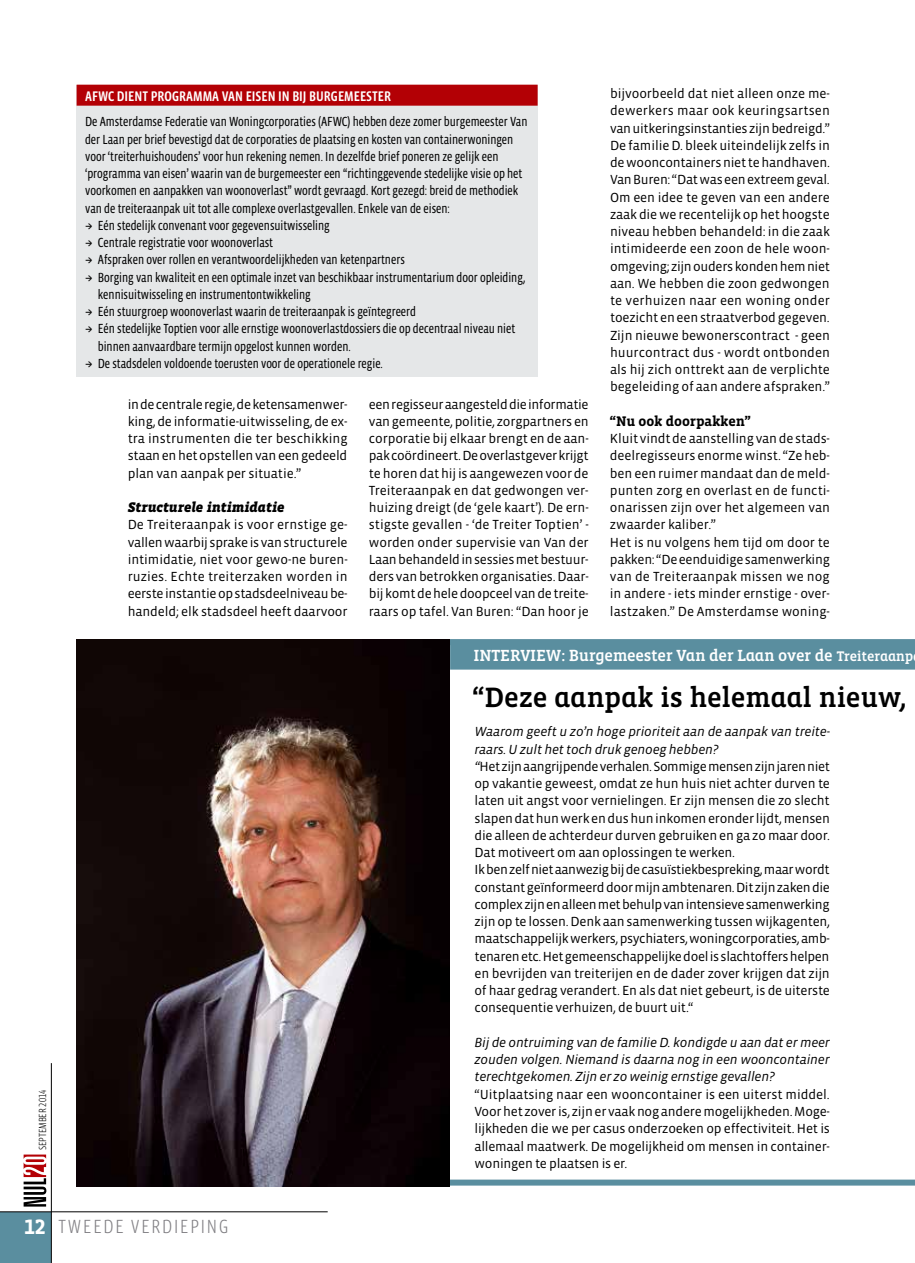
<style>
.page{position:relative;width:915px;height:1263px;background:#fff}
.page>*{position:absolute;margin:0;border:0;box-sizing:border-box;transform-origin:0 0}
.t1{font:500 28.5px "Vista Slab OT";letter-spacing:-.005em;color:#000}
.t2{font:700 21.3px "Vista Slab OT";color:#fff}
.t3{font:300 19.5px "Vista Sans Nar OT";letter-spacing:.095em;color:#818084}
.t4{font:500 16.5px "Vista Slab OT";letter-spacing:-.015em;color:#fff}
.t5{font:500 14.25px "Vista Sans Nar OT";letter-spacing:.005em;color:#fff}
.t6{font:italic 900 14.25px "Vista Slab OT";letter-spacing:-.005em;color:#000}
.t7{font:700 14.25px "Vista Slab OT";letter-spacing:-.005em;color:#000}
.t8{font:13.5px/17.2px "Vista Sans OT";letter-spacing:-.02em;color:#000;text-align:justify}
.t9{font:13.5px "Vista Sans Nar OT";letter-spacing:-.005em;color:#000}
.t10{font:italic 13.5px/17.2px "Vista Sans OT";letter-spacing:-.02em;color:#000;text-align:justify}
.t11{font:300 10.5px "Vista Sans Nar OT";letter-spacing:-.005em;color:#000}
.s1{font-size:14.25px}
.s2{font-style:italic}
</style>
<div class="page">
<div style="left:0;top:1212px;width:51px;height:51px;background:#5a8e9f"></div>
<hr style="left:0;top:1211px;width:327px;height:1px;background:#000">
<hr style="left:51px;top:1063px;width:1px;height:200px;background:#000">
<svg style="left:24px;top:1154px;width:22px;height:52px"></svg>
<svg style="left:449px;top:639px;width:465px;height:546px"></svg>
<img style="left:77px;top:639px;width:372px;height:547px">
<div style="left:77px;top:85px;width:460px;height:291px;background:#e5e7e8"></div>
<div style="left:77px;top:85px;width:460px;height:21px;background:#b30005"></div>
<div style="left:450px;top:640px;width:464px;height:30px;background:#5a8e9f"></div>
<p class="t11" style="left:37px;top:1150px;width:62px;rotate:-90deg">SEPTEMBER 2014</p>
<p class="t5" style="left:85px;top:88px;width:307px">AFWC DIENT PROGRAMMA VAN EISEN IN BIJ BURGEMEESTER</p>
<p class="t9" style="left:85px;top:115px;width:443px">De Amsterdamse Federatie van Woningcorporaties (AFWC) hebben deze zomer burgemeester Van</p>
<p class="t9" style="left:85px;top:132px;width:429px">der Laan per brief bevestigd dat de corporaties de plaatsing en kosten van containerwoningen</p>
<p class="t9" style="left:85px;top:149px;width:415px">voor ‘treiterhuishoudens’ voor hun rekening nemen. In dezelfde brief poneren ze gelijk een</p>
<p class="t9" style="left:85px;top:167px;width:438px">‘programma van eisen’ waarin van de burgemeester een “richtinggevende stedelijke visie op het</p>
<p class="t9" style="left:85px;top:184px;width:434px">voorkomen en aanpakken van woonoverlast” wordt gevraagd. Kort gezegd: breid de methodiek</p>
<p class="t9" style="left:85px;top:201px;width:366px">van de treiteraanpak uit tot alle complexe overlastgevallen. Enkele van de eisen:</p>
<p class="t9" style="left:98px;top:218px;width:233px">Eén stedelijk convenant voor gegevensuitwisseling</p>
<p class="t9" style="left:98px;top:236px;width:177px">Centrale registratie voor woonoverlast</p>
<p class="t9" style="left:98px;top:253px;width:308px">Afspraken over rollen en verantwoordelijkheden van ketenpartners</p>
<p class="t9" style="left:98px;top:270px;width:429px">Borging van kwaliteit en een optimale inzet van beschikbaar instrumentarium door opleiding,</p>
<p class="t9" style="left:98px;top:287px;width:214px">kennisuitwisseling en instrumentontwikkeling</p>
<p class="t9" style="left:98px;top:305px;width:320px">Eén stuurgroep woonoverlast waarin de treiteraanpak is geïntegreerd</p>
<p class="t9" style="left:98px;top:322px;width:419px">Eén stedelijke Toptien voor alle ernstige woonoverlastdossiers die op decentraal niveau niet</p>
<p class="t9" style="left:98px;top:339px;width:254px">binnen aanvaardbare termijn opgelost kunnen worden.</p>
<p class="t9" style="left:98px;top:356px;width:286px">De stadsdelen voldoende toerusten voor de operationele regie.</p>
<p class="t8" style="left:128px;top:396px;width:221px">in de centrale regie, de ketensamenwer&shy;king, de informatie-uitwisseling, de ex&shy;tra instrumenten die ter beschikking staan en het opstellen van een gedeeld plan van aanpak per situatie.”</p>
<p class="t6" style="left:128px;top:500px;width:158px">Structurele intimidatie</p>
<p class="t8" style="left:128px;top:516px;width:221px">De Treiteraanpak is voor ernstige ge&shy;vallen waarbij sprake is van structurele intimidatie, niet voor gewo-ne buren&shy;ruzies. Echte treiterzaken worden in eerste instantie op stadsdeelniveau be&shy;handeld; elk stadsdeel heeft daarvoor</p>
<p class="t8" style="left:369px;top:396px;width:221px">een regisseur aangesteld die informatie van gemeente, politie, zorgpartners en corporatie bij elkaar brengt en de aan&shy;pak coördineert. De overlastgever krijgt te horen dat hij is aangewezen voor de Treiteraanpak en dat gedwongen ver&shy;huizing dreigt (de ‘gele kaart’). De ern&shy;stigste gevallen - ‘de Treiter Toptien’ - worden onder supervisie van Van der Laan behandeld in sessies met bestuur&shy;ders van betrokken organisaties. Daar&shy;bij komt de hele doopceel van de treite&shy;raars op tafel. Van Buren: “Dan hoor je</p>
<p class="t8" style="left:609px;top:85px;width:221px">bijvoorbeeld dat niet alleen onze me&shy;dewerkers maar ook keuringsartsen van uitkeringsinstanties zijn bedreigd.” De familie D. bleek uiteindelijk zelfs in de wooncontainers niet te handhaven.<br>Van Buren: “Dat was een extreem geval.<br>Om een idee te geven van een andere zaak die we recentelijk op het hoogste niveau hebben behandeld: in die zaak intimideerde een zoon de hele woon&shy;omgeving; zijn ouders konden hem niet aan. We hebben die zoon gedwongen te verhuizen naar een woning onder toezicht en een straatverbod gegeven.<br>Zijn nieuwe bewonerscontract - geen huurcontract dus - wordt ontbonden als hij zich onttrekt aan de verplichte begeleiding of aan andere afspraken.”</p>
<p class="t7" style="left:609px;top:414px;width:142px">“Nu ook doorpakken”</p>
<p class="t8" style="left:609px;top:430px;width:221px;text-align:left">Kluit vindt de aanstelling van de stads&shy;deelregisseurs enorme winst. “Ze heb&shy;ben een ruimer mandaat dan de meld&shy;punten zorg en overlast en de functi&shy;onarissen zijn over het algemeen van zwaarder kaliber.”<br>Het is nu volgens hem tijd om door te pakken: “De eenduidige samenwerking van de Treiteraanpak missen we nog in andere - iets minder ernstige - over&shy;lastzaken.” De Amsterdamse woning-</p>
<p class="t4" style="left:473px;top:647px;width:441px">INTERVIEW: Burgemeester Van der Laan over de <span class="s1">Treiteraanp</span></p>
<h1 class="t1" style="left:472px;top:683px;width:435px">“Deze aanpak is helemaal nieuw,</h1>
<p class="t8" style="left:474px;top:723px;width:357px;text-align:left"><span class="s2">Waarom geeft u zo’n hoge prioriteit aan de aanpak van treite&shy;raars. U zult het toch druk genoeg hebben?<br>“</span>Het zijn aangrijpende verhalen. Sommige mensen zijn jaren niet op vakantie geweest, omdat ze hun huis niet achter durven te laten uit angst voor vernielingen. Er zijn mensen die zo slecht slapen dat hun werk en dus hun inkomen eronder lijdt, mensen die alleen de achterdeur durven gebruiken en ga zo maar door.<br>Dat motiveert om aan oplossingen te werken.<br>Ik ben zelf niet aanwezig bij de casuïstiekbespreking, maar wordt constant geïnformeerd door mijn ambtenaren. Dit zijn zaken die complex zijn en alleen met behulp van intensieve samenwerking zijn op te lossen. Denk aan samenwerking tussen wijkagenten, maatschappelijk werkers, psychiaters, woningcorporaties, amb&shy;tenaren etc. Het gemeenschappelijke doel is slachtoffers helpen en bevrijden van treiterijen en de dader zover krijgen dat zijn of haar gedrag verandert. En als dat niet gebeurt, is de uiterste consequentie verhuizen, de buurt uit.“</p>
<p class="t10" style="left:474px;top:1034px;width:357px">Bij de ontruiming van de familie D. kondigde u aan dat er meer zouden volgen. Niemand is daarna nog in een wooncontainer terechtgekomen. Zijn er zo weinig ernstige gevallen?</p>
<p class="t8" style="left:474px;top:1086px;width:357px">“Uitplaatsing naar een wooncontainer is een uiterst middel.<br>Voor het zover is, zijn er vaak nog andere mogelijkheden. Moge&shy;lijkheden die we per casus onderzoeken op effectiviteit. Het is allemaal maatwerk. De mogelijkheid om mensen in container&shy;woningen te plaatsen is er.</p>
<h2 class="t2" style="left:24px;top:1216px;width:23px">12</h2>
<h3 class="t3" style="left:59px;top:1216px;width:171px">TWEEDE VERDIEPING</h3>
</div>
